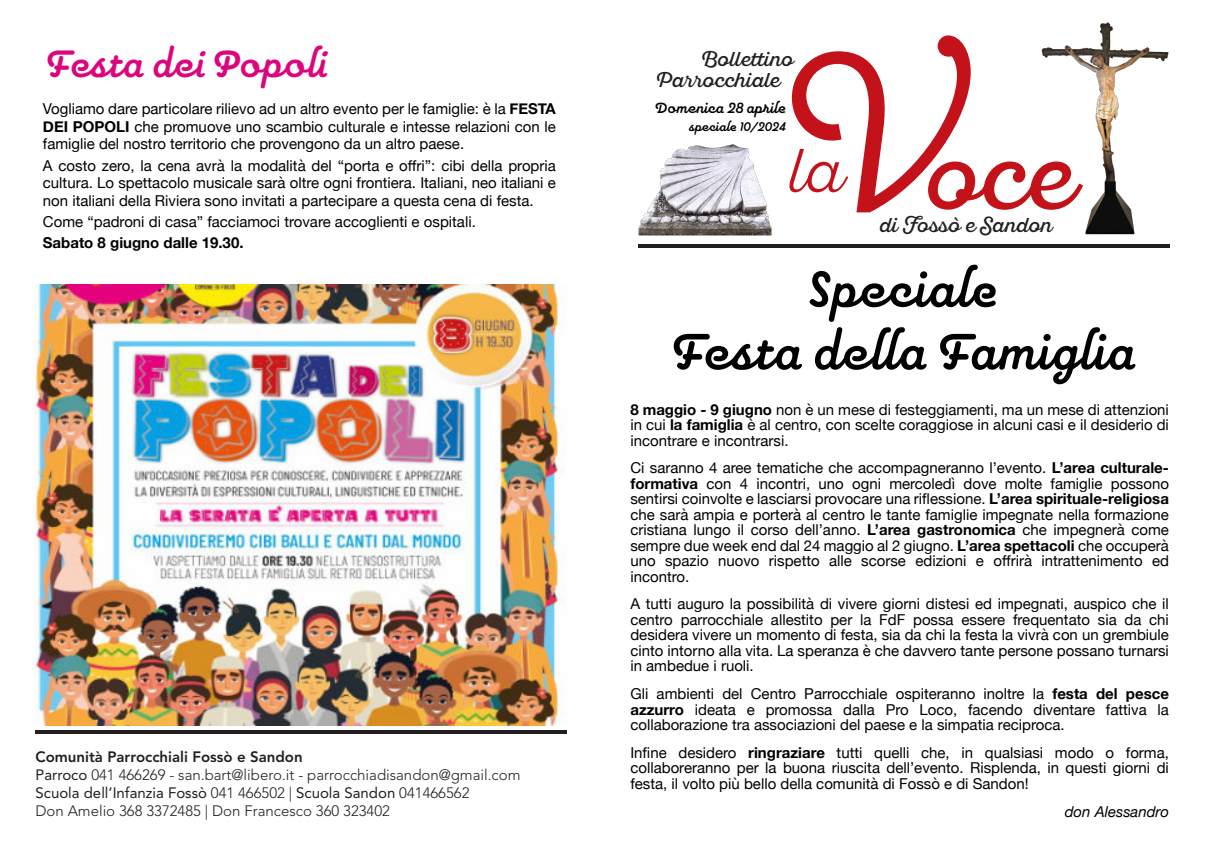
<style>
.page{position:relative;width:1205px;height:851px;background:#fff}
.page>*{position:absolute;margin:0;border:0;box-sizing:border-box;transform-origin:0 0}
.t1{font:700 60px/62.5px "Pauline Script";color:#000;text-align:center}
.t2{font:700 45px "Pauline Script";color:#dc057d}
.t3{font:20px "Sant Elia Script";color:#231f20}
.t4{font:700 17.5px "Pauline Script";color:#000}
.t5{font:15px/15.4px "Helvetica Neue";color:#000;text-align:justify}
.t6{font:300 15px/18px "Avenir LT Std";color:#231f20}
.t7{font:700 15px "Helvetica Neue";color:#000}
.t8{font:700 15px "Pauline Script";color:#000}
.t9{font:italic 15px "Helvetica Neue";color:#000}
.s1{font-weight:700}
.s2{font-weight:800}
.s3{font-weight:400}
</style>
<div class="page">
<hr style="left:35px;top:730px;width:532px;height:3px;background:#231f20">
<hr style="left:638px;top:244px;width:531px;height:4px;background:#231f20">
<img style="left:638px;top:144px;width:134px;height:92px">
<img style="left:1083px;top:22px;width:86px;height:213px">
<svg style="left:789px;top:35px;width:294px;height:178px"></svg>
<img style="left:35px;top:284px;width:530px;height:441px">
<h2 class="t2" style="left:43px;top:36px;width:284px">Festa dei Popoli</h2>
<p class="t5" style="left:43px;top:100px;width:514px;line-height:17.5px">Vogliamo dare particolare rilievo ad un altro evento per le famiglie: è la <span class="s1">FESTA DEI POPOLI</span> che promuove uno scambio culturale e intesse relazioni con le famiglie del nostro territorio che provengono da un altro paese.</p>
<p class="t5" style="left:43px;top:156px;width:514px;line-height:17.5px">A costo zero, la cena avrà la modalità del “porta e offri”: cibi della propria cultura. Lo spettacolo musicale sarà oltre ogni frontiera. Italiani, neo italiani e non italiani della Riviera sono invitati a partecipare a questa cena di festa.</p>
<p class="t5" style="left:43px;top:214px;width:434px">Come “padroni di casa” facciamoci trovare accoglienti e ospitali.</p>
<p class="t7" style="left:43px;top:233px;width:202px">Sabato 8 giugno dalle 19.30.</p>
<p class="t6" style="left:35px;top:747px;width:486px"><span class="s2">Comunità Parrocchiali Fossò e Sandon<br></span><span class="s3">Parroco</span> 041 466269 - san.bart@libero.it - parrocchiadisandon@gmail.com <span class="s3">Scuola dell’Infanzia Fossò</span> 041 466502 | <span class="s3">Scuola Sandon</span> 041466562<br>Don Amelio 368 3372485 | Don Francesco 360 323402</p>
<h3 class="t3" style="left:701px;top:47px;width:94px">Bollettino</h3>
<h3 class="t3" style="left:656px;top:68px;width:126px">Parrocchiale</h3>
<p class="t4" style="left:654px;top:97px;width:133px">Domenica 28 aprile</p>
<p class="t8" style="left:688px;top:117px;width:99px">speciale 10/2024</p>
<h3 class="t3" style="left:879px;top:214px;width:174px">di Fossò e Sandon</h3>
<h1 class="t1" style="left:667px;top:256px;width:468px">Speciale<br>Festa della Famiglia</h1>
<p class="t5" style="left:630px;top:401px;width:540px"><span class="s1">8 maggio - 9 giugno</span> non è un mese di festeggiamenti, ma un mese di attenzioni in cui <span class="s1">la famiglia</span> è al centro, con scelte coraggiose in alcuni casi e il desiderio di incontrare e incontrarsi.</p>
<p class="t5" style="left:630px;top:460px;width:540px">Ci saranno 4 aree tematiche che accompagneranno l’evento. <span class="s1">L’area culturale&shy;formativa</span> con 4 incontri, uno ogni mercoledì dove molte famiglie possono sentirsi coinvolte e lasciarsi provocare una riflessione. <span class="s1">L’area spirituale-religiosa </span>che sarà ampia e porterà al centro le tante famiglie impegnate nella formazione cristiana lungo il corso dell’anno. <span class="s1">L’area gastronomica</span> che impegnerà come sempre due week end dal 24 maggio al 2 giugno. <span class="s1">L’area spettacoli</span> che occuperà uno spazio nuovo rispetto alle scorse edizioni e offrirà intrattenimento ed incontro.</p>
<p class="t5" style="left:630px;top:596px;width:540px">A tutti auguro la possibilità di vivere giorni distesi ed impegnati, auspico che il centro parrocchiale allestito per la FdF possa essere frequentato sia da chi desidera vivere un momento di festa, sia da chi la festa la vivrà con un grembiule cinto intorno alla vita. La speranza è che davvero tante persone possano turnarsi in ambedue i ruoli.</p>
<p class="t5" style="left:630px;top:685px;width:540px">Gli ambienti del Centro Parrocchiale ospiteranno inoltre la <span class="s1">festa del pesce azzurro</span> ideata e promossa dalla Pro Loco, facendo diventare fattiva la collaborazione tra associazioni del paese e la simpatia reciproca.</p>
<p class="t5" style="left:630px;top:744px;width:540px">Infine desidero <span class="s1">ringraziare</span> tutti quelli che, in qualsiasi modo o forma, collaboreranno per la buona riuscita dell’evento. Risplenda, in questi giorni di festa, il volto più bello della comunità di Fossò e di Sandon!</p>
<p class="t9" style="left:1065px;top:802px;width:106px">don Alessandro</p>
</div>
